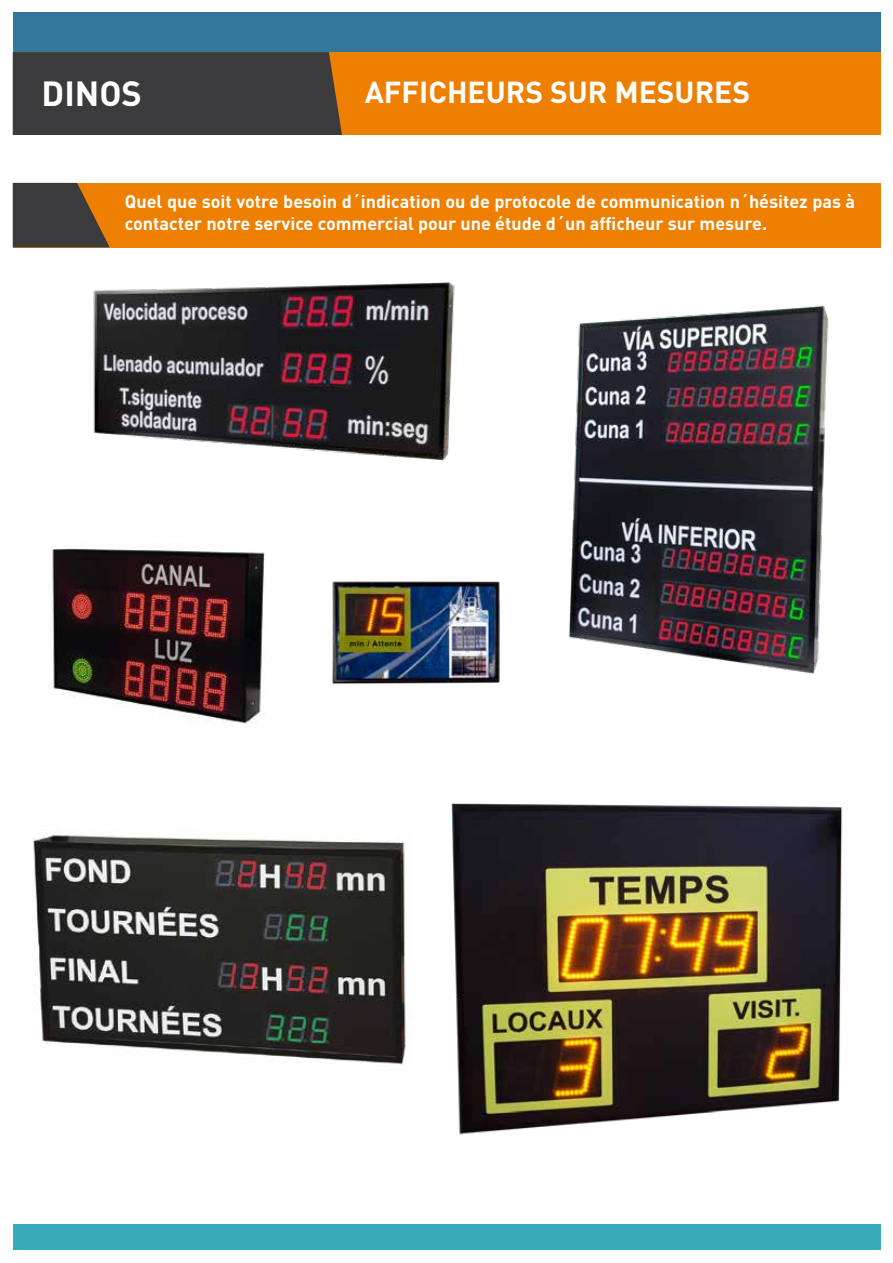
<style>
.page{position:relative;width:893px;height:1263px;background:#fff}
.page>*{position:absolute;margin:0;border:0;box-sizing:border-box;transform-origin:0 0}
.t1{font:700 34.5px "DIN Pro";color:#fff}
.t2{font:700 30px "DIN Pro";color:#fff}
.t3{font:700 18px/21.6px "DIN Pro";color:#fff}
</style>
<div class="page">
<div style="left:13px;top:1224px;width:867px;height:26px;background:#36aab9"></div>
<div style="left:13px;top:13px;width:867px;height:122px;background:#35779a"></div>
<div style="left:13px;top:52px;width:867px;height:83px;background:#ee7f00"></div>
<div style="left:13px;top:52px;width:329px;height:83px;background:#3b3b3d"></div>
<div style="left:13px;top:183px;width:867px;height:64px;background:#ee7f00"></div>
<svg style="left:13px;top:183px;width:97px;height:64px"></svg>
<img style="left:52px;top:548px;width:214px;height:176px">
<img style="left:93px;top:282px;width:362px;height:179px">
<img style="left:568px;top:305px;width:261px;height:369px">
<img style="left:332px;top:581px;width:168px;height:103px">
<img style="left:451px;top:803px;width:392px;height:332px">
<img style="left:33px;top:831px;width:373px;height:234px">
<h1 class="t1" style="left:42px;top:70px;width:102px">DINOS</h1>
<h2 class="t2" style="left:365px;top:72px;width:387px">AFFICHEURS SUR MESURES</h2>
<p class="t3" style="left:125px;top:190px;width:732px">Quel que soit votre besoin d´indication ou de protocole de communication n´hésitez pas à contacter notre service commercial pour une étude d´un afficheur sur mesure.</p>
</div>
